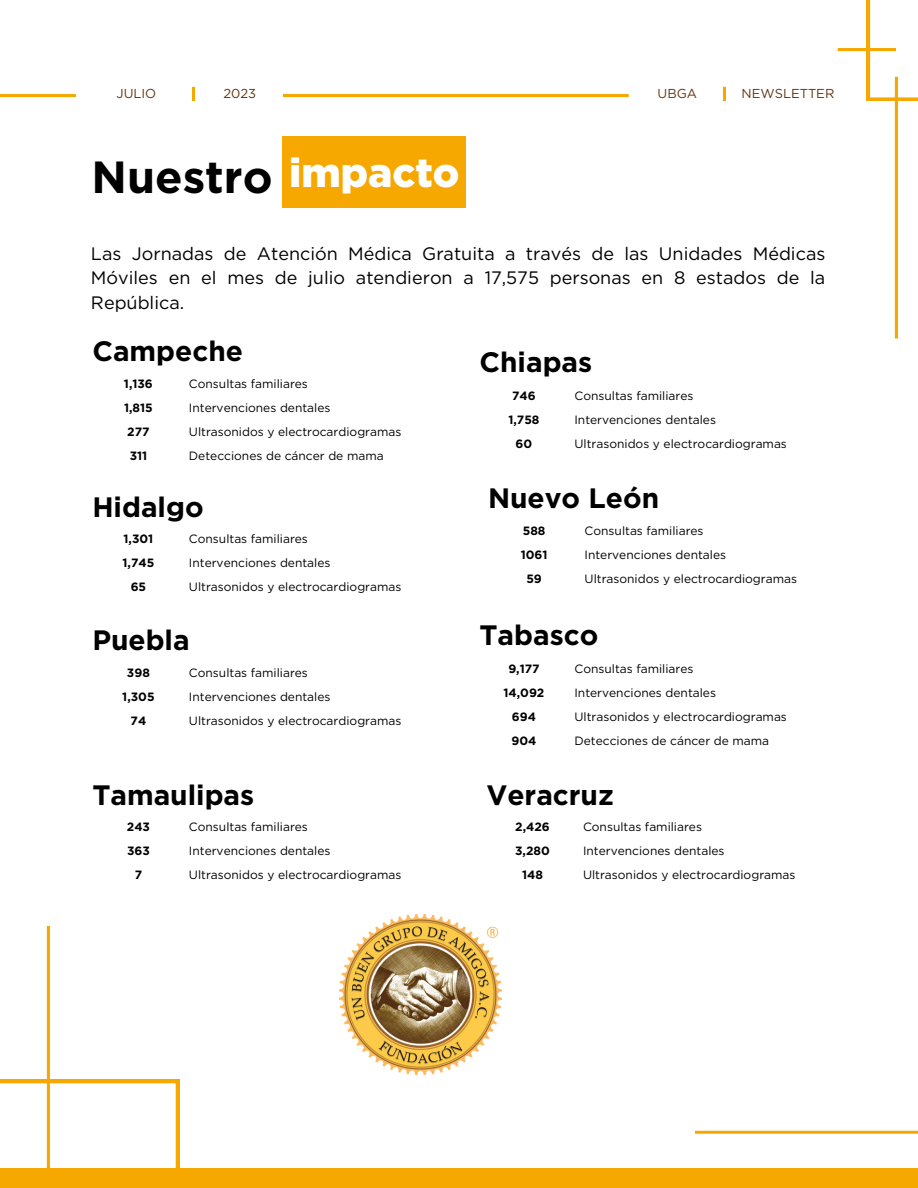
<style>
.page{position:relative;width:918px;height:1188px;background:#fff}
.page>*{position:absolute;margin:0;border:0;box-sizing:border-box;transform-origin:0 0}
.t1{font:700 45px "Gotham";color:#000}
.t2{font:900 40.5px "Gotham";color:#fff}
.t3{font:700 28.05px "Gotham";color:#000}
.t4{font:18px/24.8px "Gotham";color:#000;text-align:justify}
.t5{font:12.9px "Gotham";color:#643510}
.t6{font:12px "Gotham";color:#000}
.t7{font:700 12px "Gotham";color:#000}
</style>
<div class="page">
<svg style="left:838px;top:0;width:80px;height:339px"></svg>
<svg style="left:0;top:87px;width:629px;height:14px"></svg>
<svg style="left:723px;top:87px;width:3px;height:14px"></svg>
<div style="left:283px;top:136px;width:183px;height:72px;background:#f7a800"></div>
<div style="left:0;top:1168px;width:918px;height:20px;background:#f7a800"></div>
<svg style="left:0;top:926px;width:179px;height:242px"></svg>
<svg style="left:695px;top:1131px;width:223px;height:3px"></svg>
<img style="left:339px;top:914px;width:162px;height:160px">
<p class="t5" style="left:117px;top:86px;width:41px">JULIO</p>
<p class="t5" style="left:224px;top:86px;width:34px">2023</p>
<p class="t5" style="left:658px;top:86px;width:41px">UBGA</p>
<p class="t5" style="left:742px;top:86px;width:94px">NEWSLETTER</p>
<p class="t1" style="left:92px;top:150px;width:183px">Nuestro</p>
<p class="t2" style="left:289px;top:148px;width:172px">impacto</p>
<p class="t4" style="left:91px;top:241px;width:736px">Las Jornadas de Atención Médica Gratuita a través de las Unidades Médicas Móviles en el mes de julio atendieron a 17,575 personas en 8 estados de la República.</p>
<p class="t3" style="left:92px;top:334px;width:152px">Campeche</p>
<p class="t7" style="left:124px;top:376px;width:30px">1,136</p>
<p class="t7" style="left:124px;top:400px;width:30px">1,815</p>
<p class="t7" style="left:127px;top:424px;width:24px">277</p>
<p class="t7" style="left:130px;top:448px;width:19px">311</p>
<p class="t6" style="left:189px;top:376px;width:121px">Consultas familiares</p>
<p class="t6" style="left:189px;top:400px;width:143px">Intervenciones dentales</p>
<p class="t6" style="left:189px;top:424px;width:214px">Ultrasonidos y electrocardiogramas</p>
<p class="t6" style="left:189px;top:448px;width:196px">Detecciones de cáncer de mama</p>
<p class="t3" style="left:92px;top:490px;width:113px">Hidalgo</p>
<p class="t7" style="left:124px;top:532px;width:31px">1,301</p>
<p class="t7" style="left:123px;top:556px;width:33px">1,745</p>
<p class="t7" style="left:131px;top:580px;width:17px">65</p>
<p class="t6" style="left:189px;top:532px;width:121px">Consultas familiares</p>
<p class="t6" style="left:189px;top:556px;width:143px">Intervenciones dentales</p>
<p class="t6" style="left:189px;top:580px;width:214px">Ultrasonidos y electrocardiogramas</p>
<p class="t3" style="left:92px;top:623px;width:99px">Puebla</p>
<p class="t7" style="left:127px;top:665px;width:24px">398</p>
<p class="t7" style="left:122px;top:689px;width:34px">1,305</p>
<p class="t7" style="left:131px;top:713px;width:17px">74</p>
<p class="t6" style="left:189px;top:665px;width:121px">Consultas familiares</p>
<p class="t6" style="left:189px;top:689px;width:143px">Intervenciones dentales</p>
<p class="t6" style="left:189px;top:713px;width:214px">Ultrasonidos y electrocardiogramas</p>
<p class="t3" style="left:92px;top:778px;width:163px">Tamaulipas</p>
<p class="t7" style="left:127px;top:820px;width:25px">243</p>
<p class="t7" style="left:127px;top:844px;width:24px">363</p>
<p class="t7" style="left:135px;top:868px;width:9px">7</p>
<p class="t6" style="left:189px;top:820px;width:121px">Consultas familiares</p>
<p class="t6" style="left:189px;top:844px;width:143px">Intervenciones dentales</p>
<p class="t6" style="left:189px;top:868px;width:214px">Ultrasonidos y electrocardiogramas</p>
<p class="t3" style="left:479px;top:345px;width:114px">Chiapas</p>
<p class="t7" style="left:512px;top:389px;width:25px">746</p>
<p class="t7" style="left:508px;top:413px;width:33px">1,758</p>
<p class="t7" style="left:516px;top:437px;width:18px">60</p>
<p class="t6" style="left:574px;top:388px;width:121px">Consultas familiares</p>
<p class="t6" style="left:574px;top:412px;width:143px">Intervenciones dentales</p>
<p class="t6" style="left:574px;top:436px;width:214px">Ultrasonidos y electrocardiogramas</p>
<p class="t3" style="left:488px;top:481px;width:173px">Nuevo León</p>
<p class="t7" style="left:523px;top:524px;width:24px">588</p>
<p class="t7" style="left:521px;top:548px;width:28px">1061</p>
<p class="t7" style="left:526px;top:572px;width:17px">59</p>
<p class="t6" style="left:585px;top:524px;width:121px">Consultas familiares</p>
<p class="t6" style="left:585px;top:548px;width:143px">Intervenciones dentales</p>
<p class="t6" style="left:585px;top:572px;width:214px">Ultrasonidos y electrocardiogramas</p>
<p class="t3" style="left:479px;top:618px;width:120px">Tabasco</p>
<p class="t7" style="left:508px;top:661px;width:33px">9,177</p>
<p class="t7" style="left:504px;top:685px;width:42px">14,092</p>
<p class="t7" style="left:512px;top:709px;width:26px">694</p>
<p class="t7" style="left:512px;top:733px;width:26px">904</p>
<p class="t6" style="left:574px;top:661px;width:121px">Consultas familiares</p>
<p class="t6" style="left:574px;top:685px;width:143px">Intervenciones dentales</p>
<p class="t6" style="left:574px;top:709px;width:214px">Ultrasonidos y electrocardiogramas</p>
<p class="t6" style="left:574px;top:733px;width:196px">Detecciones de cáncer de mama</p>
<p class="t3" style="left:486px;top:778px;width:129px">Veracruz</p>
<p class="t7" style="left:515px;top:820px;width:36px">2,426</p>
<p class="t7" style="left:515px;top:844px;width:36px">3,280</p>
<p class="t7" style="left:522px;top:868px;width:22px">148</p>
<p class="t6" style="left:583px;top:820px;width:121px">Consultas familiares</p>
<p class="t6" style="left:583px;top:844px;width:143px">Intervenciones dentales</p>
<p class="t6" style="left:583px;top:868px;width:214px">Ultrasonidos y electrocardiogramas</p>
</div>
